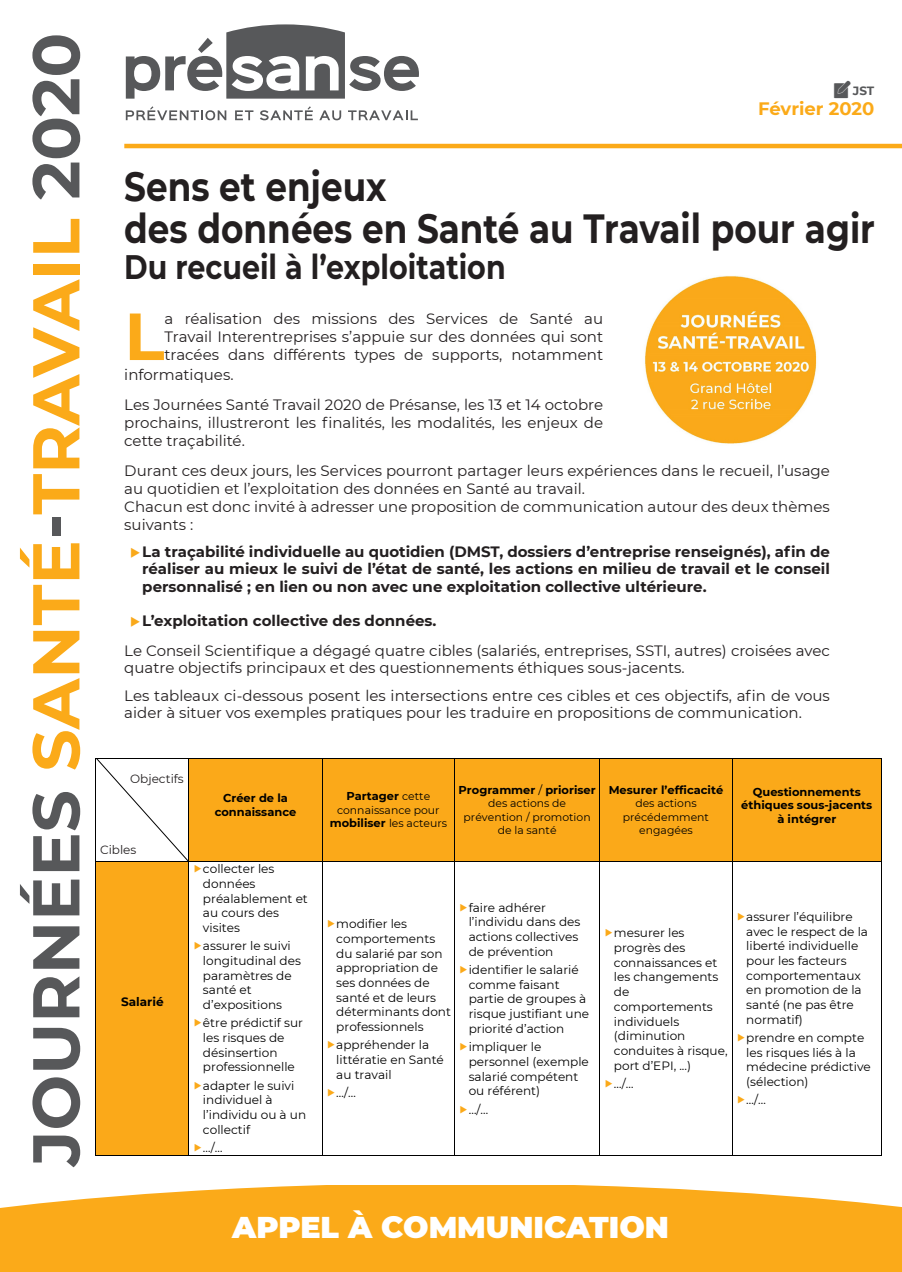
<style>
.page{position:relative;width:902px;height:1272px;background:#fff}
.page>*{position:absolute;margin:0;border:0;box-sizing:border-box;transform-origin:0 0}
.t1{font:700 66.45px "Montserrat";color:#fbaa19}
.t2{font:700 66px "Montserrat";color:#57585a}
.Article_Titre_moyen{font:700 40.65px "Montserrat";color:#231f20;scale:.84 1}
.Article_Titre_moyen-2{font:700 33.9px "Montserrat";color:#231f20;scale:.84 1}
.t3{font:900 30px "Montserrat";color:#fff}
.t4{font:700 18px "Montserrat";color:#fbaa19}
.t5{font:15px/18px "Montserrat";color:#231f20}
.t6{font:700 15px/17.2px "Montserrat";color:#231f20;text-align:justify}
.t7{font:12px/14.7px "Montserrat";color:#000}
.t8{font:12px "Montserrat";color:#231f20}
.t9{font:700 12px "Montserrat";color:#000}
.t10{font:700 12px "Montserrat";color:#57585a}
.t11{font:700 11.4px/14px "Montserrat";color:#000;text-align:center}
.t12{font:10.8px/13.2px "Montserrat";color:#000;text-align:center}
.s1{color:#fbaa19}
.s2{font-family:"Panton Icons C Fill";font-weight:400;font-size:21px}
.s3{font-weight:400;font-size:10.8px}
.s4{font-weight:700;font-size:11.4px}
.s5{font-weight:400}
</style>
<div class="page">
<svg style="left:0;top:1185px;width:901px;height:86px;background:#fbb02a"></svg>
<svg style="left:126px;top:24px;width:293px;height:75px"></svg>
<svg style="left:126px;top:106px;width:100px;height:14px"></svg>
<svg style="left:235px;top:110px;width:18px;height:10px"></svg>
<svg style="left:260px;top:106px;width:53px;height:14px"></svg>
<svg style="left:319px;top:110px;width:22px;height:10px"></svg>
<svg style="left:348px;top:110px;width:70px;height:10px"></svg>
<hr style="left:124px;top:144px;width:777px;height:4px;background:#fbaa19">
<div style="left:189px;top:758px;width:133px;height:103px;background:#fba919"></div>
<div style="left:322px;top:758px;width:132px;height:103px;background:#fba919"></div>
<div style="left:454px;top:758px;width:145px;height:103px;background:#fba919"></div>
<div style="left:600px;top:758px;width:132px;height:103px;background:#fba919"></div>
<div style="left:732px;top:758px;width:149px;height:103px;background:#fba919"></div>
<hr style="left:189px;top:758px;width:133px;height:1px;background:#000">
<hr style="left:322px;top:758px;width:132px;height:1px;background:#000">
<hr style="left:454px;top:758px;width:145px;height:1px;background:#000">
<hr style="left:600px;top:758px;width:132px;height:1px;background:#000">
<hr style="left:732px;top:758px;width:149px;height:1px;background:#000">
<hr style="left:322px;top:758px;width:1px;height:103px;background:#000">
<hr style="left:454px;top:758px;width:1px;height:103px;background:#000">
<hr style="left:599px;top:758px;width:1px;height:103px;background:#000">
<hr style="left:732px;top:758px;width:1px;height:103px;background:#000">
<hr style="left:881px;top:758px;width:1px;height:103px;background:#000">
<div style="left:96px;top:861px;width:93px;height:294px;background:#fba919"></div>
<hr style="left:189px;top:861px;width:133px;height:1px;background:#000">
<hr style="left:322px;top:861px;width:132px;height:1px;background:#000">
<hr style="left:454px;top:861px;width:145px;height:1px;background:#000">
<hr style="left:600px;top:861px;width:132px;height:1px;background:#000">
<hr style="left:732px;top:861px;width:149px;height:1px;background:#000">
<hr style="left:96px;top:861px;width:1px;height:294px;background:#000">
<hr style="left:189px;top:861px;width:1px;height:294px;background:#000">
<hr style="left:322px;top:861px;width:1px;height:294px;background:#000">
<hr style="left:454px;top:861px;width:1px;height:294px;background:#000">
<hr style="left:599px;top:861px;width:1px;height:294px;background:#000">
<hr style="left:732px;top:861px;width:1px;height:294px;background:#000">
<hr style="left:881px;top:861px;width:1px;height:294px;background:#000">
<hr style="left:96px;top:1155px;width:93px;height:1px;background:#000">
<hr style="left:189px;top:1155px;width:133px;height:1px;background:#000">
<hr style="left:322px;top:1155px;width:132px;height:1px;background:#000">
<hr style="left:455px;top:1155px;width:144px;height:1px;background:#000">
<hr style="left:600px;top:1155px;width:132px;height:1px;background:#000">
<hr style="left:732px;top:1155px;width:149px;height:1px;background:#000">
<img style="left:645px;top:276px;width:172px;height:168px">
<svg style="left:96px;top:758px;width:94px;height:114px"></svg>
<svg style="left:189px;top:1143px;width:1px;height:12px"></svg>
<h2 class="t2" style="left:8px;top:1166px;width:1134px;rotate:-90deg">JOURNÉES <span class="s1">SANTÉ</span>-<span class="s1">TRAVAIL</span> 2020</h2>
<p class="t10" style="left:832px;top:82px;width:44px"><span class="s2">t</span>JST</p>
<h3 class="t4" style="left:758px;top:95px;width:118px">Février 2020</h3>
<p class="Article_Titre_moyen" style="left:124px;top:157px;width:314px">Sens et enjeux</p>
<p class="Article_Titre_moyen" style="left:124px;top:199px;width:895px">des données en Santé au Travail pour agir</p>
<p class="Article_Titre_moyen-2" style="left:124px;top:242px;width:455px">Du recueil à l’exploitation</p>
<p class="t1" style="left:124px;top:288px;width:42px">L</p>
<p class="t5" style="left:164px;top:309px;width:440px;text-align:justify">a réalisation des missions des Services de Santé au Travail Interentreprises s’appuie sur des données qui sont tracées dans différents types de supports, notamment</p>
<p class="t5" style="left:124px;top:365px;width:111px">informatiques.</p>
<p class="t5" style="left:124px;top:395px;width:480px;text-align:justify">Les Journées Santé Travail 2020 de Présanse, les 13 et 14 octobre prochains, illustreront les finalités, les modalités, les enjeux de cette traçabilité.</p>
<p class="t5" style="left:124px;top:461px;width:707px">Durant ces deux jours, les Services pourront partager leurs expériences dans le recueil, l’usage au quotidien et l’exploitation des données en Santé au travail.</p>
<p class="t5" style="left:124px;top:497px;width:707px">Chacun est donc invité à adresser une proposition de communication autour des deux thèmes suivants :</p>
<p class="t6" style="left:142px;top:542px;width:689px">La traçabilité individuelle au quotidien (DMST, dossiers d’entreprise renseignés), afin de réaliser au mieux le suivi de l’état de santé, les actions en milieu de travail et le conseil personnalisé ; en lien ou non avec une exploitation collective ultérieure.</p>
<p class="t6" style="left:142px;top:611px;width:295px">L’exploitation collective des données.</p>
<p class="t5" style="left:124px;top:641px;width:707px;line-height:17.2px">Le Conseil Scientifique a dégagé quatre cibles (salariés, entreprises, SSTI, autres) croisées avec quatre objectifs principaux et des questionnements éthiques sous-jacents.</p>
<p class="t5" style="left:124px;top:686px;width:707px;line-height:17.2px">Les tableaux ci-dessous posent les intersections entre ces cibles et ces objectifs, afin de vous aider à situer vos exemples pratiques pour les traduire en propositions de communication.</p>
<p class="t8" style="left:130px;top:770px;width:55px">Objectifs</p>
<p class="t12" style="left:139px;top:775px;width:48px">couverts</p>
<p class="t8" style="left:100px;top:841px;width:38px">Cibles</p>
<p class="t12" style="left:99px;top:843px;width:29px">Cible</p>
<p class="t9" style="left:121px;top:993px;width:44px">Salarié</p>
<p class="t11" style="left:215px;top:790px;width:83px">Créer de la connaissance</p>
<p class="t11" style="left:346px;top:788px;width:85px">Partager <span class="s3">cette</span></p>
<p class="t12" style="left:330px;top:802px;width:119px;line-height:13.8px">connaissance pour <span class="s4">mobiliser</span> les acteurs</p>
<p class="t11" style="left:458px;top:782px;width:139px">Programmer <span class="s5">/</span> prioriser</p>
<p class="t12" style="left:463px;top:796px;width:128px">des actions de prévention / promotion de la santé</p>
<p class="t7" style="left:203px;top:861px;width:106px">collecter les données préalablement et au cours des visites</p>
<p class="t7" style="left:203px;top:938px;width:99px">assurer le suivi longitudinal des paramètres de santé et d’expositions</p>
<p class="t7" style="left:203px;top:1015px;width:102px">être prédictif sur les risques de désinsertion professionnelle</p>
<p class="t7" style="left:203px;top:1077px;width:105px">adapter le suivi individuel à l’individu ou à un collectif</p>
<p class="t7" style="left:203px;top:1139px;width:21px">…/…</p>
<p class="t7" style="left:336px;top:916px;width:116px">modifier les comportements du salarié par son appropriation de ses données de santé et de leurs déterminants dont professionnels</p>
<p class="t7" style="left:336px;top:1037px;width:109px">appréhender la littératie en Santé au travail</p>
<p class="t7" style="left:336px;top:1085px;width:21px">…/…</p>
<p class="t7" style="left:468px;top:899px;width:113px">faire adhérer l’individu dans des actions collectives de prévention</p>
<p class="t7" style="left:468px;top:962px;width:122px">identifier le salarié comme faisant partie de groupes à risque justifiant une priorité d’action</p>
<p class="t7" style="left:468px;top:1039px;width:122px">impliquer le personnel (exemple salarié compétent ou référent)</p>
<p class="t7" style="left:468px;top:1101px;width:21px">…/…</p>
<p class="t11" style="left:608px;top:782px;width:116px">Mesurer l’efficacité</p>
<p class="t12" style="left:623px;top:796px;width:88px">des actions précédemment engagées</p>
<p class="t7" style="left:614px;top:925px;width:115px">mesurer les progrès des connaissances et les changements de comportements individuels (diminution conduites à risque, port d’EPI, ...)</p>
<p class="t7" style="left:614px;top:1075px;width:21px">…/…</p>
<p class="t11" style="left:741px;top:784px;width:132px">Questionnements éthiques sous-jacents à intégrer</p>
<p class="t7" style="left:746px;top:908px;width:123px">assurer l’équilibre avec le respect de la liberté individuelle pour les facteurs comportementaux en promotion de la santé (ne pas être normatif)</p>
<p class="t7" style="left:746px;top:1029px;width:126px">prendre en compte les risques liés à la médecine prédictive (sélection)</p>
<p class="t7" style="left:746px;top:1092px;width:21px">…/…</p>
<h3 class="t3" style="left:232px;top:1204px;width:438px">APPEL À COMMUNICATION</h3>
</div>
